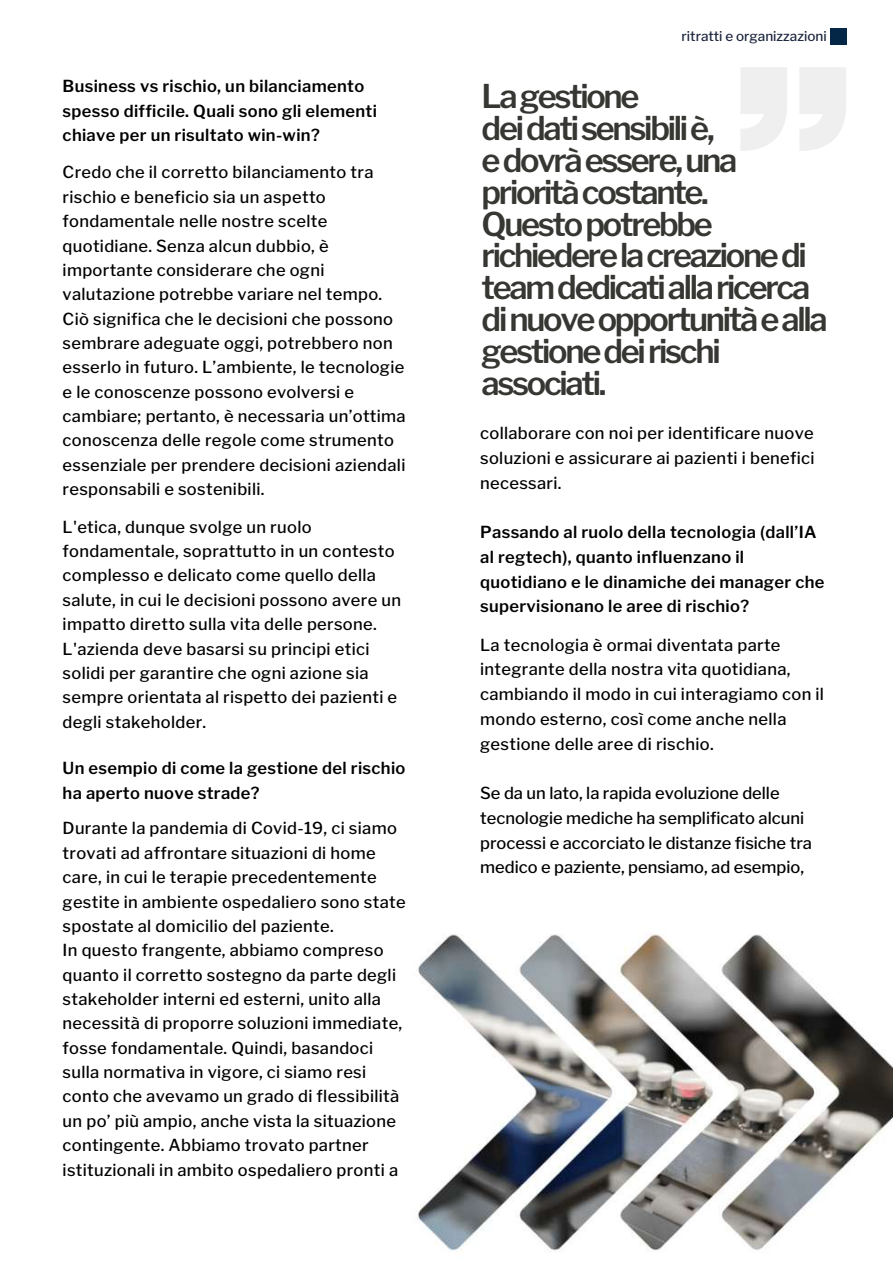
<style>
.page{position:relative;width:893px;height:1264px;background:#fff}
.page>*{position:absolute;margin:0;border:0;box-sizing:border-box;transform-origin:0 0}
.t1{font:600 32.55px/31.8px "Libre Franklin";letter-spacing:-.07em;color:#363633}
.t2{font:500 16.5px/24.3px "Libre Franklin";letter-spacing:.02em;color:#000}
.t3{font:600 16.5px/24.3px "Libre Franklin";letter-spacing:.02em;color:#000}
.t4{font:500 16.5px/24.8px "Libre Franklin";color:#000}
.t5{font:500 13.5px "Libre Franklin";color:#1b253c}
</style>
<div class="page">
<svg style="left:741px;top:68px;width:105px;height:83px"></svg>
<div style="left:830px;top:28px;width:16px;height:16px;background:#052747"></div>
<img style="left:418px;top:934px;width:474px;height:319px">
<p class="t3" style="left:63px;top:74px;width:316px">Business vs rischio, un bilanciamento spesso difficile. Quali sono gli elementi chiave per un risultato win-win?</p>
<p class="t2" style="left:63px;top:160px;width:344px">Credo che il corretto bilanciamento tra rischio e beneficio sia un aspetto fondamentale nelle nostre scelte quotidiane. Senza alcun dubbio, è importante considerare che ogni valutazione potrebbe variare nel tempo.<br>Ciò significa che le decisioni che possono sembrare adeguate oggi, potrebbero non esserlo in futuro. L’ambiente, le tecnologie e le conoscenze possono evolversi e cambiare; pertanto, è necessaria un’ottima conoscenza delle regole come strumento essenziale per prendere decisioni aziendali responsabili e sostenibili.</p>
<p class="t2" style="left:63px;top:514px;width:340px">L'etica, dunque svolge un ruolo fondamentale, soprattutto in un contesto complesso e delicato come quello della salute, in cui le decisioni possono avere un impatto diretto sulla vita delle persone.<br>L'azienda deve basarsi su principi etici solidi per garantire che ogni azione sia sempre orientata al rispetto dei pazienti e degli stakeholder.</p>
<p class="t3" style="left:63px;top:756px;width:344px">Un esempio di come la gestione del rischio ha aperto nuove strade?</p>
<p class="t2" style="left:63px;top:816px;width:344px">Durante la pandemia di Covid-19, ci siamo trovati ad affrontare situazioni di home care, in cui le terapie precedentemente gestite in ambiente ospedaliero sono state spostate al domicilio del paziente.<br>In questo frangente, abbiamo compreso quanto il corretto sostegno da parte degli stakeholder interni ed esterni, unito alla necessità di proporre soluzioni immediate, fosse fondamentale. Quindi, basandoci sulla normativa in vigore, ci siamo resi conto che avevamo un grado di flessibilità un po’ più ampio, anche vista la situazione contingente. Abbiamo trovato partner istituzionali in ambito ospedaliero pronti a</p>
<p class="t5" style="left:681px;top:28px;width:147px">ritratti e organizzazioni</p>
<h1 class="t1" style="left:481px;top:81px;width:347px">Lagestione deidatisensibiliè, edovràessere,una prioritàcostante.<br>Questopotrebbe richiederelacreazionedi teamdedicatiallaricerca dinuoveopportunitàealla gestionedeirischi associati.</h1>
<p class="t2" style="left:480px;top:421px;width:336px;line-height:24.8px;text-align:justify">collaborare con noi per identificare nuove soluzioni e assicurare ai pazienti i benefici necessari.</p>
<p class="t3" style="left:480px;top:520px;width:346px;line-height:24.8px">Passando al ruolo della tecnologia (dall’IA al regtech), quanto influenzano il quotidiano e le dinamiche dei manager che supervisionano le aree di rischio?</p>
<p class="t2" style="left:480px;top:632px;width:345px;line-height:24.8px">La tecnologia è ormai diventata parte integrante della nostra vita quotidiana, cambiando il modo in cui interagiamo con il mondo esterno, così come anche nella gestione delle aree di rischio.</p>
<p class="t4" style="left:480px;top:780px;width:333px">Se da un lato, la rapida evoluzione delle tecnologie mediche ha semplificato alcuni processi e accorciato le distanze fisiche tra medico e paziente, pensiamo, ad esempio,</p>
</div>
